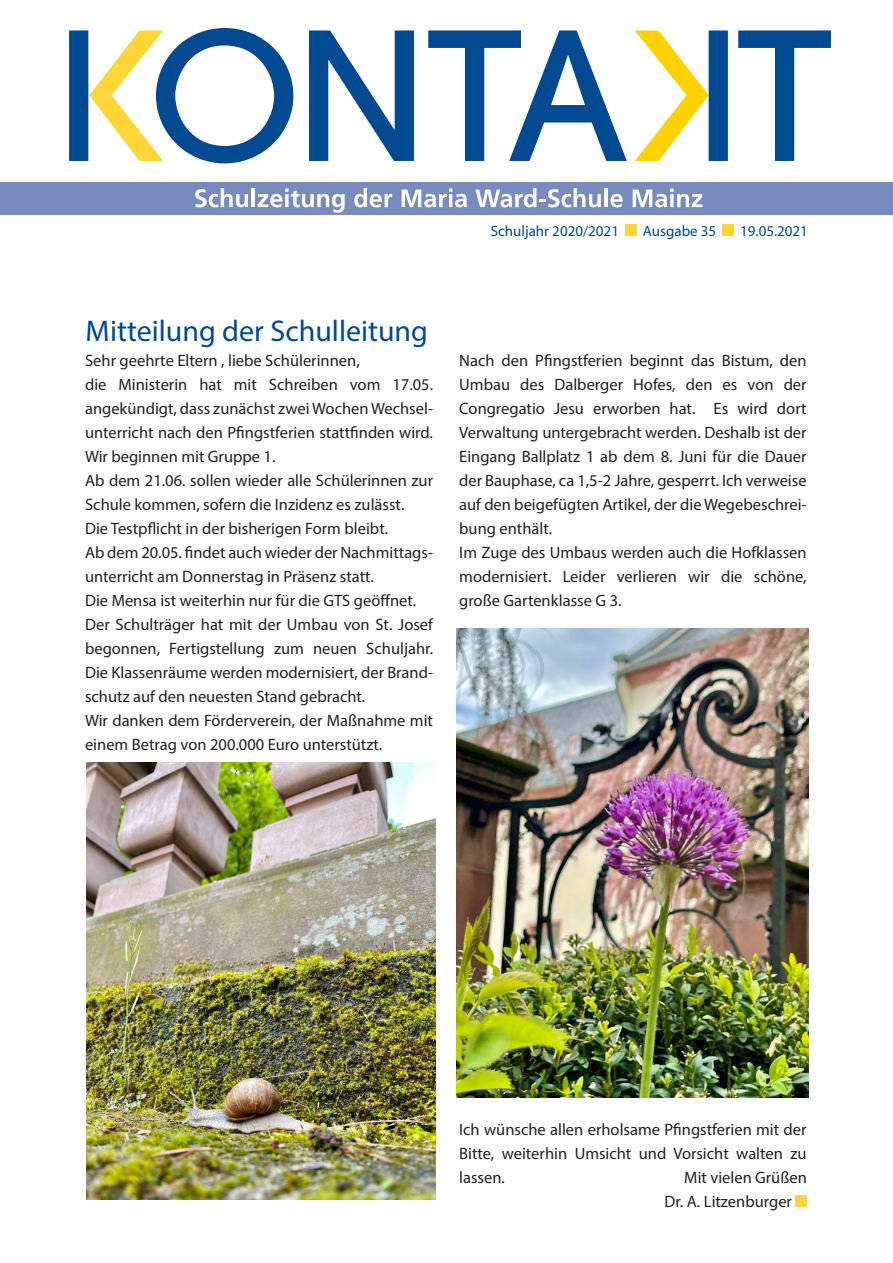
<style>
.page{position:relative;width:893px;height:1263px;background:#fff}
.page>*{position:absolute;margin:0;border:0;box-sizing:border-box;transform-origin:0 0}
.t1{font:30px "Myriad Pro";color:#014990}
.t2{font:16.5px/24px "Myriad Pro";color:#231f20;text-align:justify}
.t3{font:15px "Myriad Pro";color:#014990}
</style>
<div class="page">
<svg style="left:309px;top:30px;width:105px;height:131px"></svg>
<svg style="left:428px;top:30px;width:199px;height:131px"></svg>
<svg style="left:738px;top:30px;width:93px;height:131px"></svg>
<svg style="left:635px;top:30px;width:93px;height:131px"></svg>
<svg style="left:69px;top:28px;width:224px;height:135px"></svg>
<div style="left:0;top:182px;width:893px;height:33px;background:#788bbc"></div>
<svg style="left:195px;top:188px;width:53px;height:19px"></svg>
<hr style="left:252px;top:188px;width:3px;height:19px;background:#fff">
<svg style="left:258px;top:189px;width:87px;height:24px"></svg>
<svg style="left:354px;top:188px;width:38px;height:19px"></svg>
<svg style="left:402px;top:189px;width:65px;height:18px"></svg>
<svg style="left:475px;top:188px;width:126px;height:19px"></svg>
<hr style="left:604px;top:188px;width:4px;height:19px;background:#fff">
<svg style="left:610px;top:194px;width:13px;height:13px"></svg>
<svg style="left:633px;top:189px;width:69px;height:18px"></svg>
<div style="left:625px;top:225px;width:11px;height:11px;background:#ffd636"></div>
<div style="left:723px;top:225px;width:11px;height:11px;background:#ffd636"></div>
<div style="left:795px;top:1195px;width:12px;height:11px;background:#ffd636"></div>
<img style="left:457px;top:628px;width:351px;height:469px">
<img style="left:86px;top:763px;width:350px;height:436px">
<p class="t3" style="left:491px;top:222px;width:130px">Schuljahr 2020/2021</p>
<p class="t3" style="left:643px;top:222px;width:75px">Ausgabe 35</p>
<p class="t3" style="left:740px;top:222px;width:69px">19.05.2021</p>
<p class="t1" style="left:86px;top:313px;width:344px">Mitteilung der Schulleitung</p>
<p class="t2" style="left:85px;top:349px;width:276px">Sehr geehrte Eltern , liebe Schülerinnen,</p>
<p class="t2" style="left:85px;top:373px;width:350px">die Ministerin hat mit Schreiben vom 17.05. angekündigt, dass zunächst zwei Wochen Wechsel&shy;unterricht nach den Pfingstferien stattfinden wird.<br>Wir beginnen mit Gruppe 1.</p>
<p class="t2" style="left:85px;top:469px;width:350px">Ab dem 21.06. sollen wieder alle Schülerinnen zur<br>Schule kommen, sofern die Inzidenz es zulässt.</p>
<p class="t2" style="left:85px;top:517px;width:305px">Die Testpflicht in der bisherigen Form bleibt.</p>
<p class="t2" style="left:85px;top:541px;width:350px">Ab dem 20.05. findet auch wieder der Nachmittags&shy;unterricht am Donnerstag in Präsenz statt.</p>
<p class="t2" style="left:85px;top:589px;width:333px">Die Mensa ist weiterhin nur für die GTS geöffnet.</p>
<p class="t2" style="left:85px;top:613px;width:350px">Der Schulträger hat mit der Umbau von St. Josef begonnen, Fertigstellung zum neuen Schuljahr.<br>Die Klassenräume werden modernisiert, der Brand&shy;schutz auf den neuesten Stand gebracht.</p>
<p class="t2" style="left:85px;top:709px;width:349px">Wir danken dem Förderverein, der Maßnahme mit einem Betrag von 200.000 Euro unterstützt.</p>
<p class="t2" style="left:459px;top:349px;width:349px">Nach den Pfingstferien beginnt das Bistum, den Umbau des Dalberger Hofes, den es von der Congregatio Jesu erworben hat. Es wird dort Verwaltung untergebracht werden. Deshalb ist der Eingang Ballplatz 1 ab dem 8. Juni für die Dauer der Bauphase, ca 1,5-2 Jahre, gesperrt. Ich verweise auf den beigefügten Artikel, der die Wegebeschrei&shy;bung enthält.</p>
<p class="t2" style="left:459px;top:541px;width:349px">Im Zuge des Umbaus werden auch die Hofklassen modernisiert. Leider verlieren wir die schöne, große Gartenklasse G 3.</p>
<p class="t2" style="left:459px;top:1117px;width:349px">Ich wünsche allen erholsame Pfingstferien mit der Bitte, weiterhin Umsicht und Vorsicht walten zu lassen.</p>
<p class="t2" style="left:684px;top:1165px;width:124px">Mit vielen Grüßen</p>
<p class="t2" style="left:664px;top:1189px;width:129px">Dr. A. Litzenburger</p>
</div>
